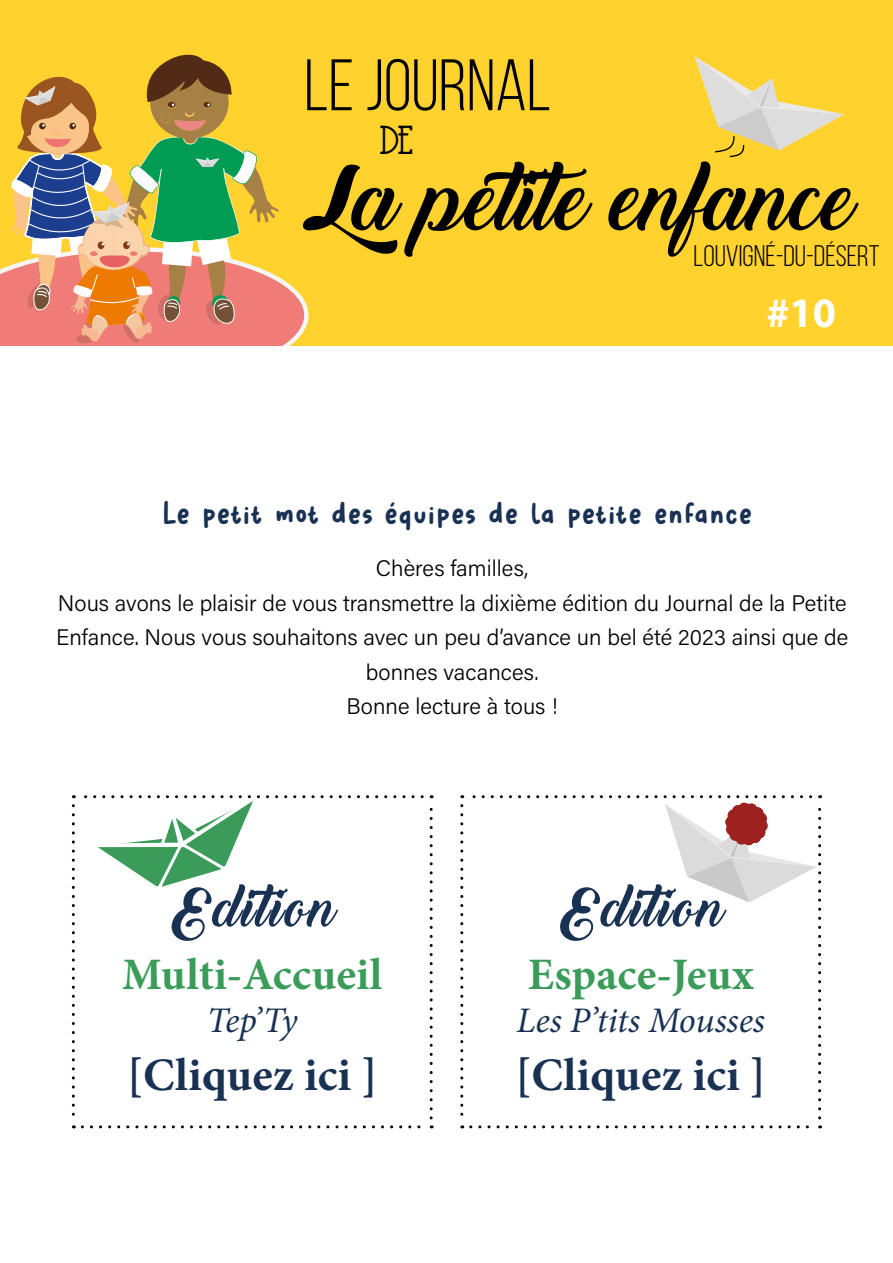
<style>
.page{position:relative;width:893px;height:1263px;background:#fff}
.page>*{position:absolute;margin:0;border:0;box-sizing:border-box;transform-origin:0 0}
.t1{font:85.05px "Backto Black Demo";color:#000}
.t2{font:72.6px "Bebas Neue";color:#000}
.t3{font:52.5px "Backto Black Demo";letter-spacing:.04em;color:#193254}
.t4{font:700 46.5px "Minion Pro";letter-spacing:.005em;color:#193254}
.t5{font:700 45px "Minion Pro";color:#3b9c59}
.t6{font:42px "Reach Story";letter-spacing:.04em;color:#193254}
.t7{font:700 42px "Myriad Pro";color:#fff}
.t8{font:40.35px "Coventry Garden";color:#000}
.t9{font:italic 36px "Minion Pro";letter-spacing:-.01em;color:#193254}
.t10{font:29.7px "Bebas Neue";color:#000}
.t11{font:22.5px/34.5px "Acumin Variable Concept";color:#000;text-align:center}
</style>
<div class="page">
<div style="left:0;top:1px;width:893px;height:345px;background:#ffd22d"></div>
<svg style="left:695px;top:57px;width:149px;height:100px"></svg>
<svg style="left:0;top:54px;width:308px;height:292px"></svg>
<svg style="left:72px;top:795px;width:361px;height:333px"></svg>
<svg style="left:460px;top:795px;width:361px;height:333px"></svg>
<h2 class="t2" style="left:304px;top:46px;width:248px">LE JOURNAL</h2>
<h3 class="t8" style="left:381px;top:121px;width:34px">de</h3>
<h1 class="t1" style="left:304px;top:151px;width:553px">La petite enfance</h1>
<h3 class="t10" style="left:693px;top:240px;width:188px">LOUVIGNÉ-DU-DÉSERT</h3>
<h3 class="t7" style="left:766px;top:285px;width:71px">#10</h3>
<h3 class="t6" style="left:162px;top:491px;width:591px">Le petit mot des équipes de la petite enfance</h3>
<p class="t11" style="left:56px;top:550px;width:793px">Chères familles,<br>Nous avons le plaisir de vous transmettre la dixième édition du Journal de la Petite Enfance. Nous vous souhaitons avec un peu d’avance un bel été 2023 ainsi que de bonnes vacances.<br>Bonne lecture à tous !</p>
<h3 class="t3" style="left:169px;top:878px;width:169px">Edition</h3>
<h3 class="t5" style="left:122px;top:942px;width:262px">Multi-Accueil</h3>
<h3 class="t9" style="left:207px;top:996px;width:92px">Tep’Ty</h3>
<h3 class="t4" style="left:127px;top:1042px;width:252px">[Cliquez ici ]</h3>
<h3 class="t3" style="left:558px;top:878px;width:169px">Edition</h3>
<h3 class="t5" style="left:528px;top:942px;width:227px">Espace-Jeux</h3>
<h3 class="t9" style="left:516px;top:996px;width:250px">Les P’tits Mousses</h3>
<h3 class="t4" style="left:515px;top:1042px;width:252px">[Cliquez ici ]</h3>
</div>
